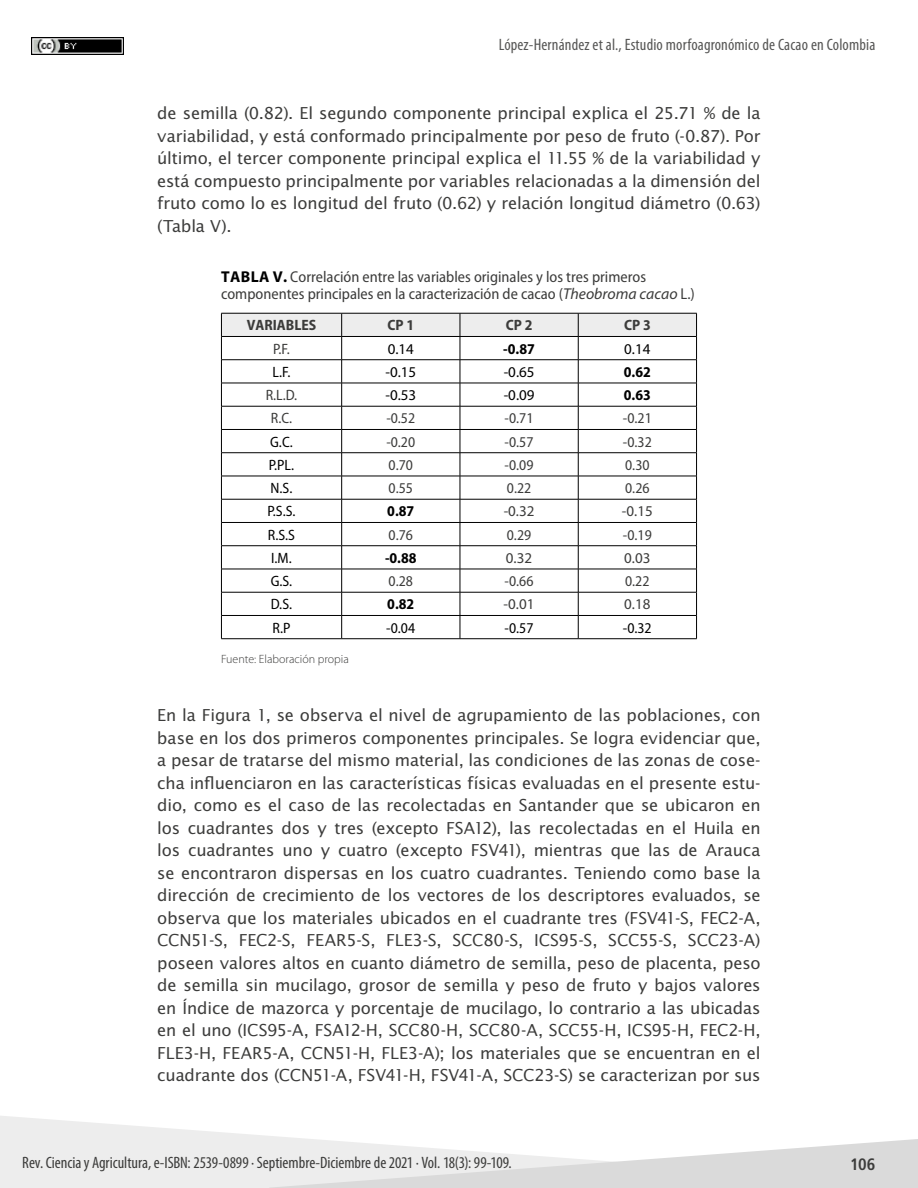
<style>
.page{position:relative;width:918px;height:1188px;background:#fff}
.page>*{position:absolute;margin:0;border:0;box-sizing:border-box;transform-origin:0 0}
.t1{font:16.5px/22.5px "Lucida Sans Std";letter-spacing:-.01em;color:#3c3c3b;text-align:justify}
.t2{font:condensed 16.5px "Myriad Pro";letter-spacing:-.005em;color:#3c3c3b}
.t3{font:condensed 16.5px "Myriad Pro";letter-spacing:.01em;color:#575756}
.t4{font:700 condensed 16.5px "Frutiger LT Std";color:#3c3c3b}
.t5{font:semi-condensed 15.75px/16.5px "Myriad Pro";color:#3c3c3b}
.t6{font:semi-condensed 15px "Myriad Pro";color:#3c3c3b}
.t7{font:semi-condensed 15px "Myriad Pro";color:#000}
.t8{font:15px "Myriad Pro";color:#000}
.t9{font:15px "Myriad Pro";color:#3c3c3b}
.t10{font:700 semi-condensed 15px "Myriad Pro";color:#000}
.t11{font:700 semi-condensed 15px "Myriad Pro";color:#3c3c3b}
.t12{font:300 12px "Myriad Pro";color:#3c3c3b}
.s1{font-weight:700;font-stretch:normal;color:#000}
.s2{font-style:italic;font-stretch:normal}
</style>
<div class="page">
<svg style="left:0;top:1116px;width:305px;height:72px;fill:#ededed"></svg>
<svg style="left:269px;top:1139px;width:649px;height:49px"></svg>
<img style="left:31px;top:38px;width:92px;height:17px">
<svg style="left:221px;top:313px;width:476px;height:325px"></svg>
<hr style="left:221px;top:638px;width:121px;height:1px;background:#000">
<hr style="left:342px;top:638px;width:118px;height:1px;background:#000">
<hr style="left:460px;top:638px;width:118px;height:1px;background:#000">
<hr style="left:578px;top:638px;width:119px;height:1px;background:#000">
<p class="t3" style="left:499px;top:35px;width:378px">López-Hernández et al., Estudio morfoagronómico de Cacao en Colombia</p>
<p class="t1" style="left:157px;top:102px;width:605px">de semilla (0.82). El segundo componente principal explica el 25.71 % de la variabilidad, y está conformado principalmente por peso de fruto (-0.87). Por último, el tercer componente principal explica el 11.55 % de la variabilidad y está compuesto principalmente por variables relacionadas a la dimensión del fruto como lo es longitud del fruto (0.62) y relación longitud diámetro (0.63) (Tabla V).</p>
<p class="t5" style="left:221px;top:269px;width:475px"><span class="s1">TABLA V.</span> Correlación entre las variables originales y los tres primeros componentes principales en la caracterización de cacao (<span class="s2">Theobroma cacao</span> L.)</p>
<p class="t11" style="left:247px;top:317px;width:71px">VARIABLES</p>
<p class="t11" style="left:387px;top:317px;width:28px">CP 1</p>
<p class="t11" style="left:506px;top:317px;width:28px">CP 2</p>
<p class="t11" style="left:624px;top:317px;width:28px">CP 3</p>
<p class="t6" style="left:273px;top:341px;width:18px">P.F.</p>
<p class="t8" style="left:388px;top:339px;width:28px">0.14</p>
<p class="t10" style="left:503px;top:340px;width:33px">-0.87</p>
<p class="t8" style="left:624px;top:339px;width:28px">0.14</p>
<p class="t7" style="left:273px;top:364px;width:19px">L.F.</p>
<p class="t8" style="left:385px;top:363px;width:32px">-0.15</p>
<p class="t8" style="left:504px;top:363px;width:32px">-0.65</p>
<p class="t10" style="left:624px;top:364px;width:28px">0.62</p>
<p class="t6" style="left:266px;top:387px;width:33px">R.L.D.</p>
<p class="t8" style="left:385px;top:386px;width:32px">-0.53</p>
<p class="t8" style="left:504px;top:386px;width:32px">-0.09</p>
<p class="t10" style="left:624px;top:387px;width:28px">0.63</p>
<p class="t6" style="left:271px;top:410px;width:23px">R.C.</p>
<p class="t6" style="left:386px;top:410px;width:30px">-0.52</p>
<p class="t6" style="left:505px;top:410px;width:30px">-0.71</p>
<p class="t6" style="left:623px;top:410px;width:30px">-0.21</p>
<p class="t7" style="left:270px;top:434px;width:24px">G.C.</p>
<p class="t6" style="left:386px;top:434px;width:30px">-0.20</p>
<p class="t6" style="left:505px;top:434px;width:30px">-0.57</p>
<p class="t6" style="left:623px;top:434px;width:30px">-0.32</p>
<p class="t7" style="left:269px;top:457px;width:27px">P.PL.</p>
<p class="t6" style="left:389px;top:457px;width:26px">0.70</p>
<p class="t6" style="left:505px;top:457px;width:30px">-0.09</p>
<p class="t6" style="left:625px;top:457px;width:26px">0.30</p>
<p class="t7" style="left:271px;top:480px;width:23px">N.S.</p>
<p class="t6" style="left:389px;top:480px;width:26px">0.55</p>
<p class="t6" style="left:507px;top:480px;width:26px">0.22</p>
<p class="t6" style="left:625px;top:480px;width:26px">0.26</p>
<p class="t7" style="left:268px;top:503px;width:30px">P.S.S.</p>
<p class="t10" style="left:387px;top:503px;width:28px">0.87</p>
<p class="t9" style="left:504px;top:502px;width:32px">-0.32</p>
<p class="t9" style="left:622px;top:502px;width:32px">-0.15</p>
<p class="t7" style="left:268px;top:527px;width:29px">R.S.S</p>
<p class="t6" style="left:389px;top:527px;width:26px">0.76</p>
<p class="t6" style="left:507px;top:527px;width:26px">0.29</p>
<p class="t6" style="left:623px;top:527px;width:30px">-0.19</p>
<p class="t7" style="left:271px;top:550px;width:22px">I.M.</p>
<p class="t10" style="left:385px;top:550px;width:33px">-0.88</p>
<p class="t9" style="left:506px;top:549px;width:28px">0.32</p>
<p class="t9" style="left:624px;top:549px;width:28px">0.03</p>
<p class="t7" style="left:271px;top:573px;width:23px">G.S.</p>
<p class="t6" style="left:389px;top:573px;width:26px">0.28</p>
<p class="t6" style="left:505px;top:573px;width:30px">-0.66</p>
<p class="t6" style="left:625px;top:573px;width:26px">0.22</p>
<p class="t7" style="left:271px;top:596px;width:23px">D.S.</p>
<p class="t10" style="left:387px;top:596px;width:28px">0.82</p>
<p class="t9" style="left:504px;top:595px;width:32px">-0.01</p>
<p class="t9" style="left:624px;top:595px;width:28px">0.18</p>
<p class="t7" style="left:273px;top:620px;width:19px">R.P</p>
<p class="t7" style="left:386px;top:620px;width:30px">-0.04</p>
<p class="t7" style="left:505px;top:620px;width:30px">-0.57</p>
<p class="t7" style="left:623px;top:620px;width:30px">-0.32</p>
<p class="t12" style="left:221px;top:653px;width:129px">Fuente: Elaboración propia</p>
<p class="t1" style="left:157px;top:704px;width:605px">En la Figura 1, se observa el nivel de agrupamiento de las poblaciones, con base en los dos primeros componentes principales. Se logra evidenciar que, a pesar de tratarse del mismo material, las condiciones de las zonas de cose&shy;cha influenciaron en las características físicas evaluadas en el presente estu&shy;dio, como es el caso de las recolectadas en Santander que se ubicaron en los cuadrantes dos y tres (excepto FSA12), las recolectadas en el Huila en los cuadrantes uno y cuatro (excepto FSV41), mientras que las de Arauca se encontraron dispersas en los cuatro cuadrantes. Teniendo como base la dirección de crecimiento de los vectores de los descriptores evaluados, se observa que los materiales ubicados en el cuadrante tres (FSV41-S, FEC2-A, CCN51-S, FEC2-S, FEAR5-S, FLE3-S, SCC80-S, ICS95-S, SCC55-S, SCC23-A) poseen valores altos en cuanto diámetro de semilla, peso de placenta, peso de semilla sin mucilago, grosor de semilla y peso de fruto y bajos valores en Índice de mazorca y porcentaje de mucilago, lo contrario a las ubicadas en el uno (ICS95-A, FSA12-H, SCC80-H, SCC80-A, SCC55-H, ICS95-H, FEC2-H, FLE3-H, FEAR5-A, CCN51-H, FLE3-A); los materiales que se encuentran en el cuadrante dos (CCN51-A, FSV41-H, FSV41-A, SCC23-S) se caracterizan por sus</p>
<p class="t2" style="left:22px;top:1153px;width:491px">Rev. Ciencia y Agricultura, e-ISBN: 2539-0899 ∙ Septiembre-Diciembre de 2021 ∙ Vol. 18(3): 99-109.</p>
<p class="t4" style="left:850px;top:1154px;width:27px">106</p>
</div>
